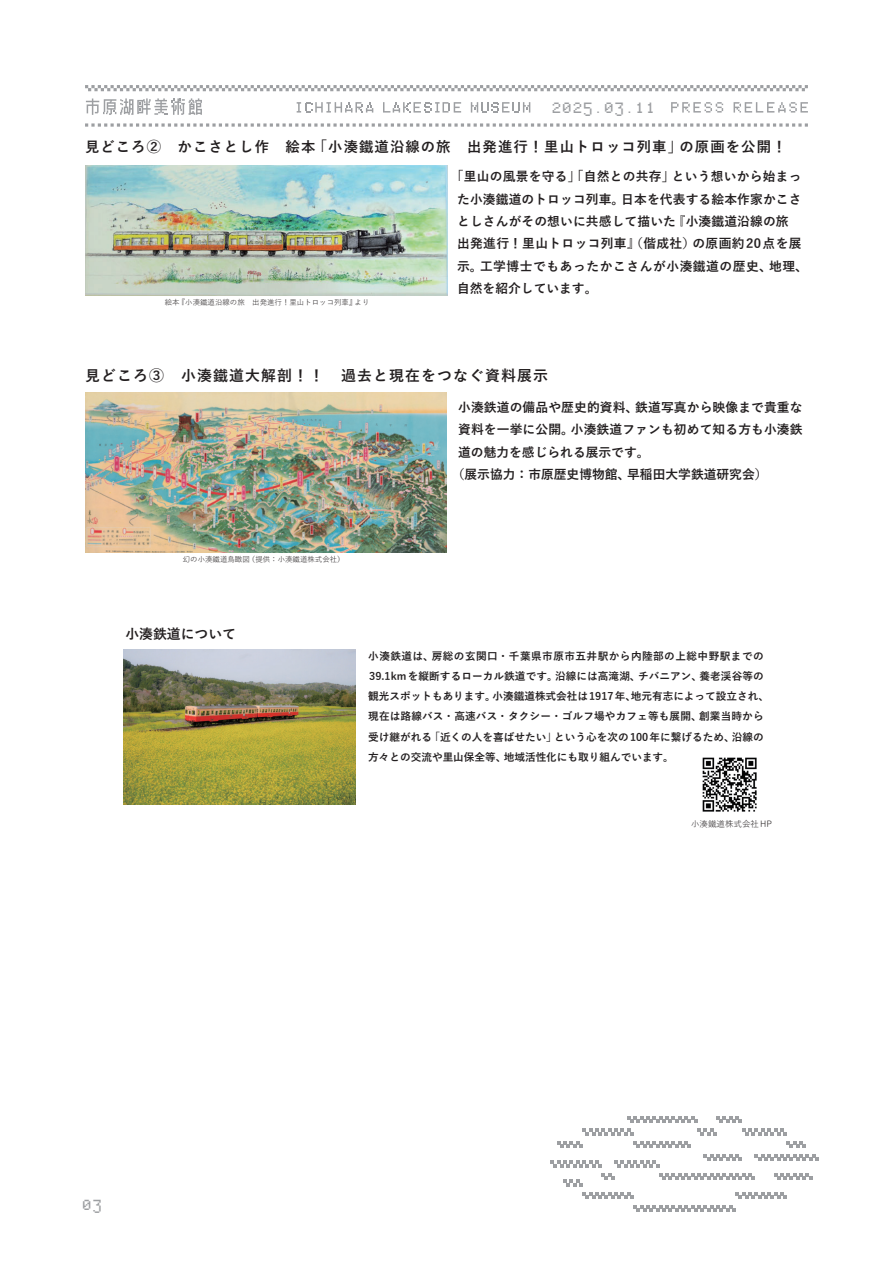
<style>
.page{position:relative;width:893px;height:1263px;background:#fff}
.page>*{position:absolute;margin:0;border:0;box-sizing:border-box;transform-origin:0 0}
.t1{font:700 14.85px "Yu Gothic";letter-spacing:.075em;color:#231f20}
.t2{font:700 14.4px "Yu Gothic";letter-spacing:.075em;color:#231f20}
.t3{font:700 13.8px "Yu Gothic";color:#231f20}
.t4{font:700 12.75px/22.4px "Yu Gothic";letter-spacing:.01em;color:#231f20}
.t5{font:12px "lakesidefont old";color:#9d9fa2}
.t6{font:11.7px "lakesidefont old";color:#9d9fa2}
.t7{font:700 10.65px/20.2px "Yu Gothic";letter-spacing:.005em;color:#231f20}
.t8{font:8.55px "Yu Gothic";color:#231f20}
.t9{font:7.5px "Yu Gothic";color:#231f20}
</style>
<div class="page">
<svg style="left:85px;top:85px;width:723px;height:6px"></svg>
<svg style="left:383px;top:102px;width:78px;height:11px"></svg>
<svg style="left:471px;top:102px;width:59px;height:11px"></svg>
<svg style="left:297px;top:102px;width:76px;height:11px"></svg>
<svg style="left:671px;top:102px;width:52px;height:11px"></svg>
<svg style="left:734px;top:102px;width:74px;height:11px"></svg>
<svg style="left:86px;top:98px;width:116px;height:17px"></svg>
<svg style="left:85px;top:123px;width:723px;height:4px"></svg>
<svg style="left:742px;top:1129px;width:45px;height:6px"></svg>
<svg style="left:557px;top:1141px;width:26px;height:7px"></svg>
<svg style="left:583px;top:1129px;width:51px;height:6px"></svg>
<svg style="left:627px;top:1116px;width:70px;height:6px"></svg>
<svg style="left:659px;top:1173px;width:96px;height:7px"></svg>
<svg style="left:774px;top:1173px;width:38px;height:7px"></svg>
<svg style="left:736px;top:1193px;width:51px;height:6px"></svg>
<svg style="left:634px;top:1205px;width:102px;height:7px"></svg>
<svg style="left:755px;top:1154px;width:64px;height:7px"></svg>
<svg style="left:634px;top:1141px;width:57px;height:7px"></svg>
<svg style="left:602px;top:1173px;width:12px;height:7px"></svg>
<svg style="left:551px;top:1161px;width:51px;height:6px"></svg>
<svg style="left:583px;top:1193px;width:51px;height:6px"></svg>
<svg style="left:563px;top:1180px;width:20px;height:6px"></svg>
<svg style="left:614px;top:1161px;width:45px;height:6px"></svg>
<svg style="left:704px;top:1154px;width:38px;height:7px"></svg>
<svg style="left:697px;top:1129px;width:19px;height:6px"></svg>
<svg style="left:787px;top:1141px;width:19px;height:7px"></svg>
<svg style="left:716px;top:1116px;width:26px;height:6px"></svg>
<img style="left:86px;top:166px;width:361px;height:130px">
<img style="left:86px;top:392px;width:360px;height:161px">
<img style="left:123px;top:649px;width:232px;height:155px">
<img style="left:702px;top:757px;width:55px;height:55px">
<p class="t5" style="left:553px;top:100px;width:106px">2025.03.11</p>
<p class="t2" style="left:85px;top:139px;width:703px">見どころ②　かこさとし作　絵本「小湊鐵道沿線の旅　出発進行！里山トロッコ列車」の原画を公開！</p>
<p class="t4" style="left:457px;top:166px;width:352px;text-indent:-6px">「里山の風景を守る」「自然との共存」という想いから始まった小湊鐵道のトロッコ列車。日本を代表する絵本作家かこさとしさんがその想いに共感して描いた『小湊鐵道沿線の旅　出発進行！里山トロッコ列車』（偕成社）の原画約20点を展示。工学博士でもあったかこさんが小湊鐵道の歴史、地理、自然を紹介しています。</p>
<p class="t9" style="left:165px;top:295px;width:206px">絵本『小湊鐵道沿線の旅　出発進行！里山トロッコ列車』より</p>
<p class="t1" style="left:85px;top:368px;width:464px">見どころ③　小湊鐵道大解剖！！　過去と現在をつなぐ資料展示</p>
<p class="t4" style="left:458px;top:396px;width:346px">小湊鉄道の備品や歴史的資料、鉄道写真から映像まで貴重な</p>
<p class="t4" style="left:458px;top:419px;width:346px">資料を一挙に公開。小湊鉄道ファンも初めて知る方も小湊鉄</p>
<p class="t4" style="left:458px;top:441px;width:193px">道の魅力を感じられる展示です。</p>
<p class="t4" style="left:452px;top:463px;width:317px">（展示協力：市原歴史博物館、早稲田大学鉄道研究会）</p>
<p class="t9" style="left:183px;top:552px;width:163px">幻の小湊鐵道鳥瞰図（提供：小湊鐵道株式会社）</p>
<p class="t3" style="left:125px;top:626px;width:112px">小湊鉄道について</p>
<p class="t7" style="left:368px;top:646px;width:402px">小湊鉄道は、房総の玄関口・千葉県市原市五井駅から内陸部の上総中野駅までの39.1kmを縦断するローカル鉄道です。沿線には高滝湖、チバニアン、養老渓谷等の観光スポットもあります。小湊鐵道株式会社は1917年、地元有志によって設立され、現在は路線バス・高速バス・タクシー・ゴルフ場やカフェ等も展開、創業当時から受け継がれる「近くの人を喜ばせたい」という心を次の100年に繋げるため、沿線の方々との交流や里山保全等、地域活性化にも取り組んでいます。</p>
<p class="t8" style="left:691px;top:816px;width:83px">小湊鐵道株式会社HP</p>
<p class="t6" style="left:83px;top:1197px;width:22px">03</p>
</div>
